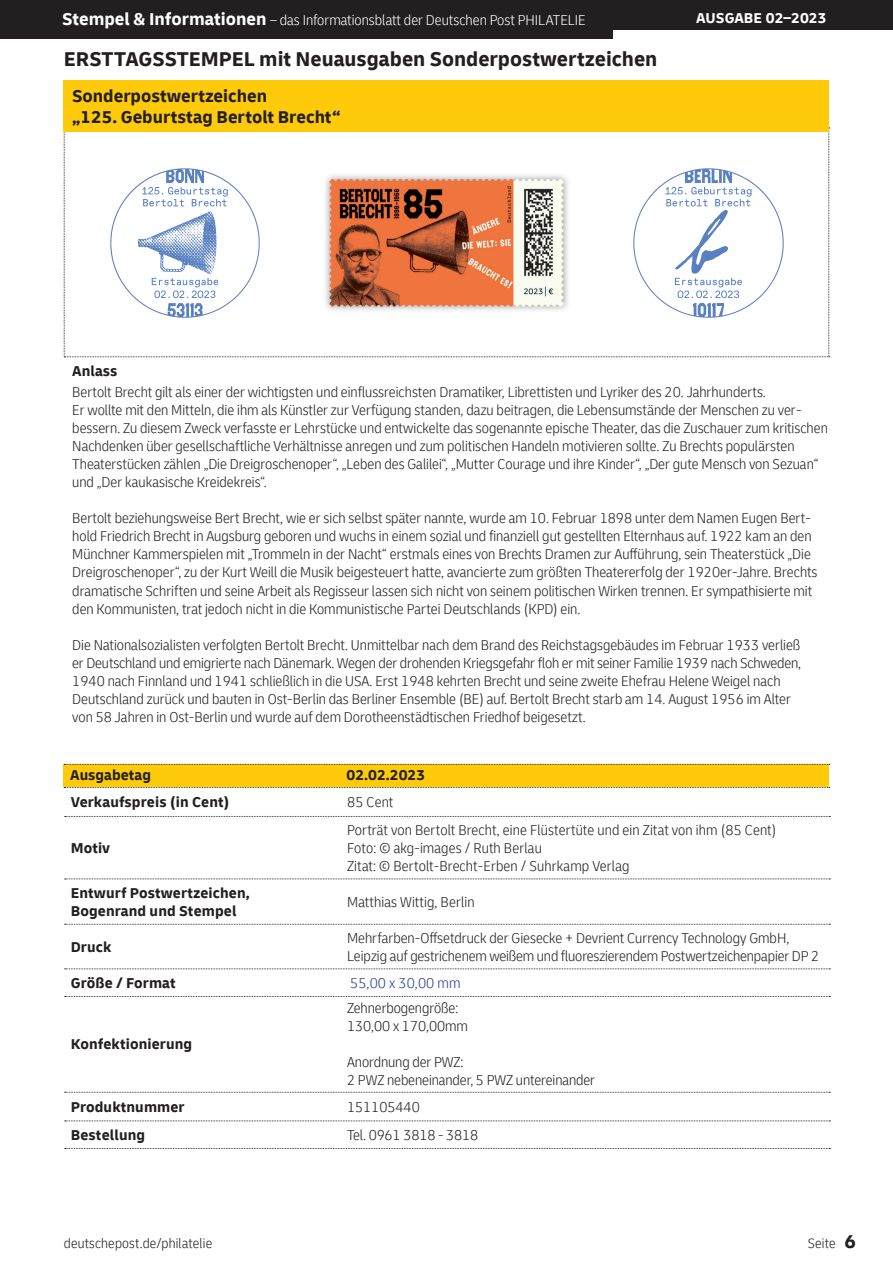
<style>
.page{position:relative;width:893px;height:1263px;background:#fff}
.page>*{position:absolute;margin:0;border:0;box-sizing:border-box;transform-origin:0 0}
.t1{font:700 21px "Delivery";color:#231f20}
.t2{font:700 18px/21.6px "Delivery";color:#231f20}
.t3{font:300 condensed 15px/18px "Delivery";color:#231f20}
.t4{font:700 15px/18px "Delivery";letter-spacing:.01em;color:#231f20}
.t5{font:300 condensed 15px "Delivery";color:#fff}
.t6{font:700 15px "Delivery";color:#fff}
.t7{font:300 condensed 15px "Delivery";letter-spacing:.01em;color:#253f8e}
.t8{font:300 condensed 14.25px "Delivery";letter-spacing:.015em;color:#231f20}
.s1{font-weight:700;font-stretch:normal;font-size:18px}
.s2{font-weight:700;font-stretch:normal;font-size:19.5px}
</style>
<div class="page">
<svg style="left:64px;top:128px;width:766px;height:229px"></svg>
<div style="left:0;top:0;width:893px;height:30px;background:#231f20"></div>
<div style="left:0;top:0;width:612px;height:38px;background:#231f20"></div>
<div style="left:64px;top:81px;width:765px;height:51px;background:#feca0a"></div>
<div style="left:64px;top:765px;width:765px;height:22px;background:#feca0a"></div>
<svg style="left:64px;top:764px;width:766px;height:1px"></svg>
<svg style="left:64px;top:787px;width:766px;height:1px"></svg>
<svg style="left:65px;top:816px;width:765px;height:1px"></svg>
<svg style="left:65px;top:878px;width:765px;height:1px"></svg>
<svg style="left:65px;top:924px;width:765px;height:1px"></svg>
<svg style="left:65px;top:1120px;width:765px;height:1px"></svg>
<svg style="left:65px;top:1148px;width:765px;height:1px"></svg>
<svg style="left:65px;top:968px;width:765px;height:1px"></svg>
<svg style="left:65px;top:996px;width:765px;height:1px"></svg>
<svg style="left:65px;top:1092px;width:765px;height:1px"></svg>
<img style="left:106px;top:164px;width:158px;height:157px">
<img style="left:630px;top:164px;width:157px;height:157px">
<div style="left:322px;top:171px;width:249px;height:143px;background:#231f20;opacity:.5"></div>
<img style="left:485px;top:179px;width:74px;height:2px">
<p class="t5" style="left:62px;top:12px;width:525px"><span class="s1">Stempel &amp; Informationen</span> – das Informationsblatt der Deutschen Post PHILATELIE</p>
<p class="t6" style="left:696px;top:9px;width:132px">AUSGABE 02–2023</p>
<h1 class="t1" style="left:64px;top:46px;width:595px">ERSTTAGSSTEMPEL mit Neuausgaben Sonderpostwertzeichen</h1>
<p class="t2" style="left:72px;top:85px;width:270px">Sonderpostwertzeichen<br>„125. Geburtstag Bertolt Brecht“</p>
<p class="t4" style="left:72px;top:362px;width:47px">Anlass</p>
<p class="t3" style="left:72px;top:383px;width:757px">Bertolt Brecht gilt als einer der wichtigsten und einflussreichsten Dramatiker, Librettisten und Lyriker des 20. Jahrhunderts.<br>Er wollte mit den Mitteln, die ihm als Künstler zur Verfügung standen, dazu beitragen, die Lebensumstände der Menschen zu ver&shy;bessern. Zu diesem Zweck verfasste er Lehrstücke und entwickelte das sogenannte epische Theater, das die Zuschauer zum kritischen Nachdenken über gesellschaftliche Verhältnisse anregen und zum politischen Handeln motivieren sollte. Zu Brechts populärsten Theaterstücken zählen „Die Dreigroschenoper“, „Leben des Galilei“, „Mutter Courage und ihre Kinder“, „Der gute Mensch von Sezuan“ und „Der kaukasische Kreidekreis“.</p>
<p class="t3" style="left:72px;top:509px;width:747px">Bertolt beziehungsweise Bert Brecht, wie er sich selbst später nannte, wurde am 10. Februar 1898 unter dem Namen Eugen Bert&shy;hold Friedrich Brecht in Augsburg geboren und wuchs in einem sozial und finanziell gut gestellten Elternhaus auf. 1922 kam an den Münchner Kammerspielen mit „Trommeln in der Nacht“ erstmals eines von Brechts Dramen zur Aufführung, sein Theaterstück „Die Dreigroschenoper“, zu der Kurt Weill die Musik beigesteuert hatte, avancierte zum größten Theatererfolg der 1920er-Jahre. Brechts dramatische Schriften und seine Arbeit als Regisseur lassen sich nicht von seinem politischen Wirken trennen. Er sympathisierte mit den Kommunisten, trat jedoch nicht in die Kommunistische Partei Deutschlands (KPD) ein.</p>
<p class="t3" style="left:72px;top:635px;width:730px">Die Nationalsozialisten verfolgten Bertolt Brecht. Unmittelbar nach dem Brand des Reichstagsgebäudes im Februar 1933 verließ er Deutschland und emigrierte nach Dänemark. Wegen der drohenden Kriegsgefahr floh er mit seiner Familie 1939 nach Schweden, 1940 nach Finnland und 1941 schließlich in die USA. Erst 1948 kehrten Brecht und seine zweite Ehefrau Helene Weigel nach Deutschland zurück und bauten in Ost-Berlin das Berliner Ensemble (BE) auf. Bertolt Brecht starb am 14. August 1956 im Alter von 58 Jahren in Ost-Berlin und wurde auf dem Dorotheenstädtischen Friedhof beigesetzt.</p>
<p class="t4" style="left:70px;top:766px;width:82px">Ausgabetag</p>
<p class="t4" style="left:347px;top:766px;width:80px">02.02.2023</p>
<p class="t4" style="left:71px;top:793px;width:160px">Verkaufspreis (in Cent)</p>
<p class="t3" style="left:347px;top:793px;width:48px">85 Cent</p>
<p class="t4" style="left:71px;top:839px;width:41px">Motiv</p>
<p class="t3" style="left:347px;top:821px;width:431px">Porträt von Bertolt Brecht, eine Flüstertüte und ein Zitat von ihm (85 Cent)<br>Foto: © akg-images / Ruth Berlau<br>Zitat: © Bertolt-Brecht-Erben / Suhrkamp Verlag</p>
<p class="t4" style="left:71px;top:884px;width:181px">Entwurf Postwertzeichen,<br>Bogenrand und Stempel</p>
<p class="t3" style="left:347px;top:893px;width:129px">Matthias Wittig, Berlin</p>
<p class="t4" style="left:71px;top:938px;width:42px">Druck</p>
<p class="t3" style="left:347px;top:928px;width:474px">Mehrfarben-Offsetdruck der Giesecke + Devrient Currency Technology GmbH,<br>Leipzig auf gestrichenem weißem und fluoreszierendem Postwertzeichenpapier DP 2</p>
<p class="t4" style="left:71px;top:974px;width:107px">Größe / Format</p>
<p class="t7" style="left:350px;top:974px;width:112px">55,00 x 30,00 mm</p>
<p class="t4" style="left:71px;top:1035px;width:123px">Konfektionierung</p>
<p class="t3" style="left:347px;top:999px;width:122px">Zehnerbogengröße:<br>130,00 x 170,00mm</p>
<p class="t3" style="left:347px;top:1053px;width:250px">Anordnung der PWZ:<br>2 PWZ nebeneinander, 5 PWZ untereinander</p>
<p class="t4" style="left:71px;top:1098px;width:115px">Produktnummer</p>
<p class="t3" style="left:347px;top:1098px;width:74px">151105440</p>
<p class="t4" style="left:71px;top:1126px;width:76px">Bestellung</p>
<p class="t3" style="left:347px;top:1126px;width:133px">Tel. 0961 3818 - 3818</p>
<p class="t8" style="left:64px;top:1235px;width:150px">deutschepost.de/philatelie</p>
<p class="t8" style="left:808px;top:1235px;width:50px">Seite <span class="s2">6</span></p>
</div>
